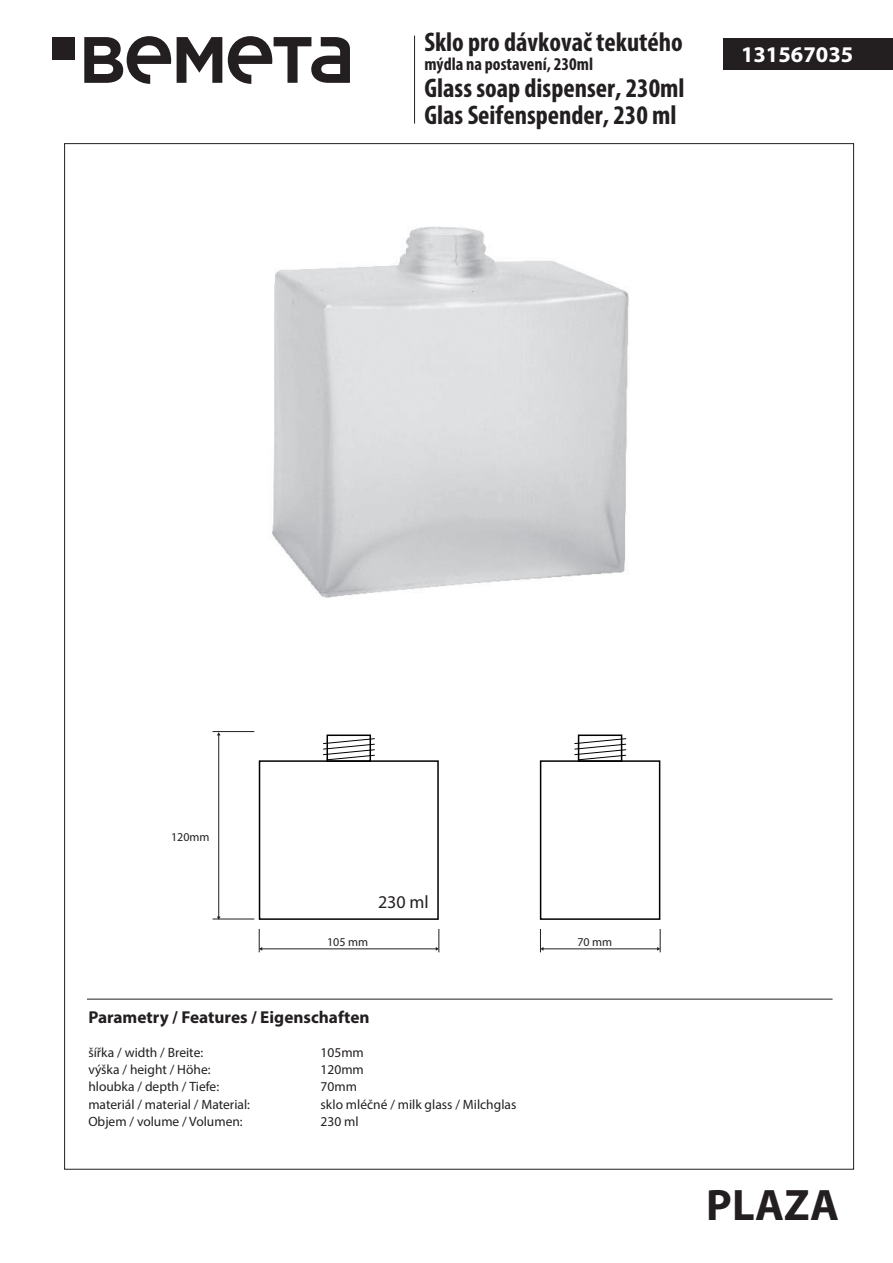
<style>
.page{position:relative;width:893px;height:1263px;background:#fff}
.page>*{position:absolute;margin:0;border:0;box-sizing:border-box;transform-origin:0 0}
.t1{font:700 44.25px "Myriad Pro";letter-spacing:.005em;color:#231f20}
.t2{font:700 condensed 27px/27px "Myriad Pro";color:#231f20}
.t3{font:700 22.5px "Myriad Pro";color:#fff}
.t4{font:700 condensed 18px "Myriad Pro";color:#231f20}
.t5{font:18px "Myriad Pro";color:#231f20}
.t6{font:700 17.25px "Myriad Pro";color:#231f20}
.t7{font:13.5px "Myriad Pro";color:#231f20}
.t8{font:12px "Myriad Pro";color:#231f20}
</style>
<div class="page">
<div style="left:724px;top:38px;width:169px;height:32px;background:#231f20"></div>
<hr style="left:414px;top:36px;width:1px;height:88px;background:#231f20">
<hr style="left:87px;top:999px;width:745px;height:1px;background:#231f20">
<div style="left:259px;top:760px;width:180px;height:160px;border:2px solid #000"></div>
<hr style="left:262px;top:948px;width:174px;height:1px;background:#231f20">
<svg style="left:436px;top:929px;width:4px;height:23px"></svg>
<svg style="left:259px;top:929px;width:3px;height:23px"></svg>
<hr style="left:218px;top:735px;width:1px;height:182px;background:#231f20">
<svg style="left:217px;top:916px;width:4px;height:3px"></svg>
<hr style="left:213px;top:731px;width:41px;height:1px;background:#231f20">
<hr style="left:213px;top:919px;width:41px;height:1px;background:#231f20">
<div style="left:540px;top:760px;width:120px;height:160px;border:2px solid #000"></div>
<div style="left:326px;top:734px;width:45px;height:28px;border:2px solid #000"></div>
<hr style="left:543px;top:948px;width:115px;height:1px;background:#231f20">
<svg style="left:657px;top:929px;width:4px;height:23px"></svg>
<svg style="left:540px;top:929px;width:3px;height:23px"></svg>
<svg style="left:323px;top:738px;width:52px;height:23px"></svg>
<div style="left:578px;top:734px;width:44px;height:28px;border:2px solid #000"></div>
<svg style="left:574px;top:738px;width:53px;height:23px"></svg>
<svg style="left:84px;top:36px;width:87px;height:48px"></svg>
<svg style="left:177px;top:37px;width:45px;height:46px"></svg>
<svg style="left:228px;top:36px;width:122px;height:48px"></svg>
<div style="left:52px;top:37px;width:23px;height:23px;background:#231f20"></div>
<img style="left:271px;top:226px;width:358px;height:372px">
<h2 class="t2" style="left:424px;top:28px;width:260px">Sklo pro dávkovač tekutého</h2>
<h3 class="t4" style="left:424px;top:53px;width:170px">mýdla na postavení, 230ml</h3>
<h2 class="t2" style="left:424px;top:74px;width:262px">Glass soap dispenser, 230ml<br>Glas Seifenspender, 230 ml</h2>
<h3 class="t3" style="left:741px;top:40px;width:114px">131567035</h3>
<p class="t8" style="left:171px;top:829px;width:40px">120mm</p>
<h3 class="t5" style="left:378px;top:890px;width:52px">230 ml</h3>
<p class="t8" style="left:327px;top:935px;width:43px">105 mm</p>
<p class="t6" style="left:88px;top:1006px;width:283px">Parametry / Features / Eigenschaften</p>
<p class="t7" style="left:88px;top:1044px;width:116px">šířka / width / Breite:</p>
<p class="t7" style="left:321px;top:1044px;width:45px">105mm</p>
<p class="t7" style="left:88px;top:1061px;width:124px">výška / height / Höhe:</p>
<p class="t7" style="left:321px;top:1061px;width:45px">120mm</p>
<p class="t7" style="left:88px;top:1078px;width:132px">hloubka / depth / Tiefe:</p>
<p class="t7" style="left:321px;top:1078px;width:38px">70mm</p>
<p class="t7" style="left:88px;top:1096px;width:163px">materiál / material / Material:</p>
<p class="t7" style="left:321px;top:1096px;width:197px">sklo mléčné / milk glass / Milchglas</p>
<p class="t7" style="left:88px;top:1113px;width:156px">Objem / volume / Volumen:</p>
<p class="t7" style="left:321px;top:1113px;width:40px">230 ml</p>
<p class="t8" style="left:577px;top:935px;width:36px">70 mm</p>
<h1 class="t1" style="left:706px;top:1176px;width:134px">PLAZA</h1>
</div>
